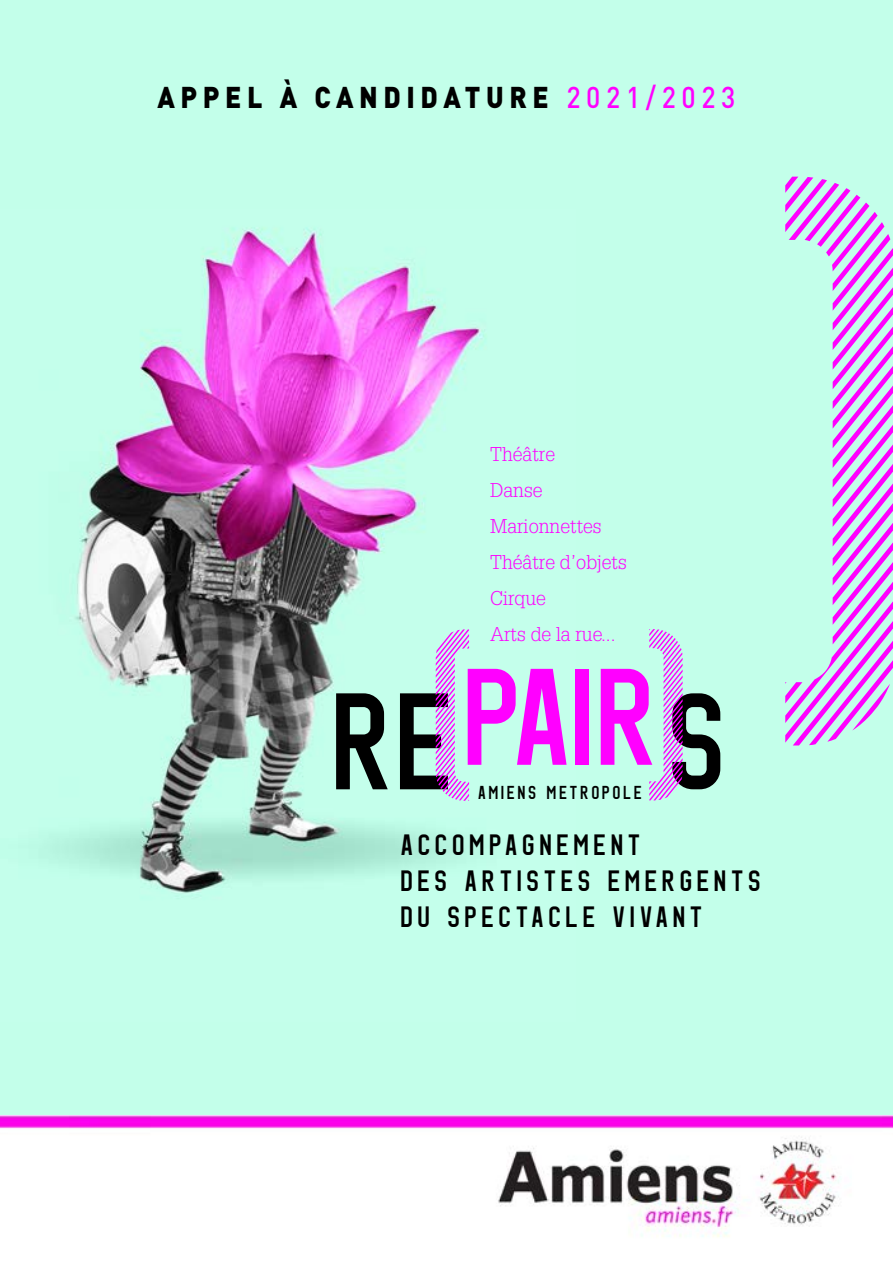
<style>
.page{position:relative;width:893px;height:1263px;background:#fff}
.page>*{position:absolute;margin:0;border:0;box-sizing:border-box;transform-origin:0 0}
.t1{font:638.7px "Geist Diagonal";color:#f0f}
.t2{font:192.3px "Geist Diagonal";color:#f0f}
.t3{font:138.45px "Geist";letter-spacing:.04em;color:#f0f}
.t4{font:29.7px/35.7px "Geist";letter-spacing:.18em;color:#000}
.t5{font:900 29.7px "DIN";letter-spacing:.21em;color:#000;scale:.9 1}
.t6{font:300 19.5px/36px "Glypha";color:#f0f}
.t7{font:18.9px "Geist";letter-spacing:.17em;color:#000}
.s1{font-weight:500;color:#f0f}
.s2{color:#000}
.s3{font-family:"Geist Diagonal";font-size:192.3px}
</style>
<div class="page">
<div style="left:0;top:0;width:893px;height:1165px;background:#c3ffea"></div>
<img style="left:50px;top:228px;width:432px;height:665px">
<img style="left:0;top:1115px;width:893px;height:122px">
<h3 class="t5" style="left:157px;top:77px;width:644px">APPEL À CANDIDATURE <span class="s1">2021/2023</span></h3>
<p class="t6" style="left:490px;top:436px;width:138px">Théâtre<br>Danse<br>Marionnettes<br>Théâtre d’objets<br>Cirque<br>Arts de la rue...</p>
<h2 class="t2" style="left:687px;top:804px;width:44px;rotate:-180deg">(</h2>
<h3 class="t3" style="left:333px;top:648px;width:392px"><span class="s2">RE</span><span class="s3">(</span>PAIR<span class="s2">S</span></h3>
<h3 class="t4" style="left:401px;top:827px;width:361px">ACCOMPAGNEMENT<br>DES ARTISTES EMERGENTS<br>DU SPECTACLE VIVANT</h3>
<p class="t7" style="left:478px;top:783px;width:165px">AMIENS METROPOLE</p>
<h1 class="t1" style="left:770px;top:165px;width:143px">)</h1>
</div>
